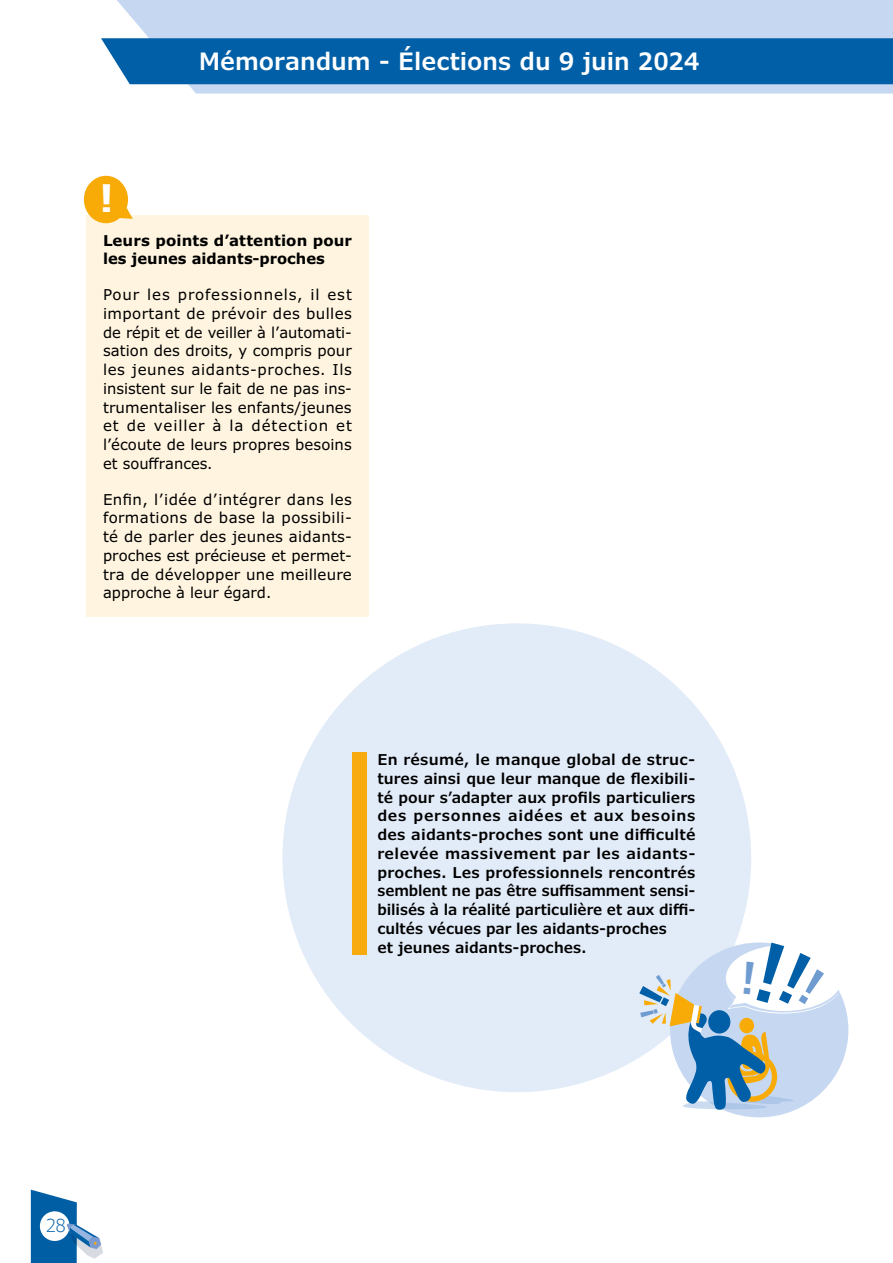
<style>
.page{position:relative;width:893px;height:1263px;background:#fff}
.page>*{position:absolute;margin:0;border:0;box-sizing:border-box;transform-origin:0 0}
.t1{font:700 37.8px "Verdana";color:#fff;scale:.93 1}
.t2{font:600 24px "Verdana Pro";color:#fff}
.t3{font:300 18px "Verdana Pro";color:#005fa7}
.t4{font:15px/18.8px "Verdana Pro";letter-spacing:.005em;color:#000;text-align:justify}
.t5{font:600 15px/18.8px "Verdana Pro";letter-spacing:.005em;color:#000}
.t6{font:700 15px/18.8px "Verdana Pro";letter-spacing:.005em;color:#000}
</style>
<div class="page">
<svg style="left:117px;top:0;width:776px;height:94px;background:#c7d9f1"></svg>
<svg style="left:31px;top:1189px;width:72px;height:74px"></svg>
<div style="left:101px;top:38px;width:792px;height:46px;background:#005fa7"></div>
<div style="left:282px;top:623px;width:469px;height:469px;background:#e2ebf8;border-radius:50%"></div>
<div style="left:86px;top:215px;width:283px;height:402px;background:#fef4df"></div>
<svg style="left:84px;top:176px;width:49px;height:47px"></svg>
<div style="left:353px;top:752px;width:14px;height:203px;background:#f8ab11"></div>
<svg style="left:639px;top:942px;width:203px;height:168px"></svg>
<h1 class="t1" style="left:100px;top:174px;width:17px">!</h1>
<h2 class="t2" style="left:199px;top:46px;width:502px">Mémorandum - Élections du 9 juin 2024</h2>
<p class="t6" style="left:103px;top:231px;width:250px">Leurs points d’attention pour les jeunes aidants-proches</p>
<p class="t4" style="left:103px;top:286px;width:250px">Pour les professionnels, il est important de prévoir des bulles de répit et de veiller à l’automati&shy;sation des droits, y compris pour les jeunes aidants-proches. Ils insistent sur le fait de ne pas ins&shy;trumentaliser les enfants/jeunes et de veiller à la détection et l’écoute de leurs propres besoins et souffrances.</p>
<p class="t4" style="left:103px;top:490px;width:250px">Enfin, l’idée d’intégrer dans les formations de base la possibili&shy;té de parler des jeunes aidants&shy;proches est précieuse et permet&shy;tra de développer une meilleure approche à leur égard.</p>
<p class="t5" style="left:377px;top:750px;width:320px">En résumé, le manque global de struc&shy;tures ainsi que leur manque de flexibili&shy;té pour s’adapter aux profils particuliers des personnes aidées et aux besoins des aidants-proches sont une difficulté relevée massivement par les aidants&shy;proches. Les professionnels rencontrés semblent ne pas être suffisamment sensi&shy;bilisés à la réalité particulière et aux diffi&shy;cultés vécues par les aidants-proches<br>et jeunes aidants-proches.</p>
<p class="t3" style="left:46px;top:1214px;width:21px">28</p>
</div>
